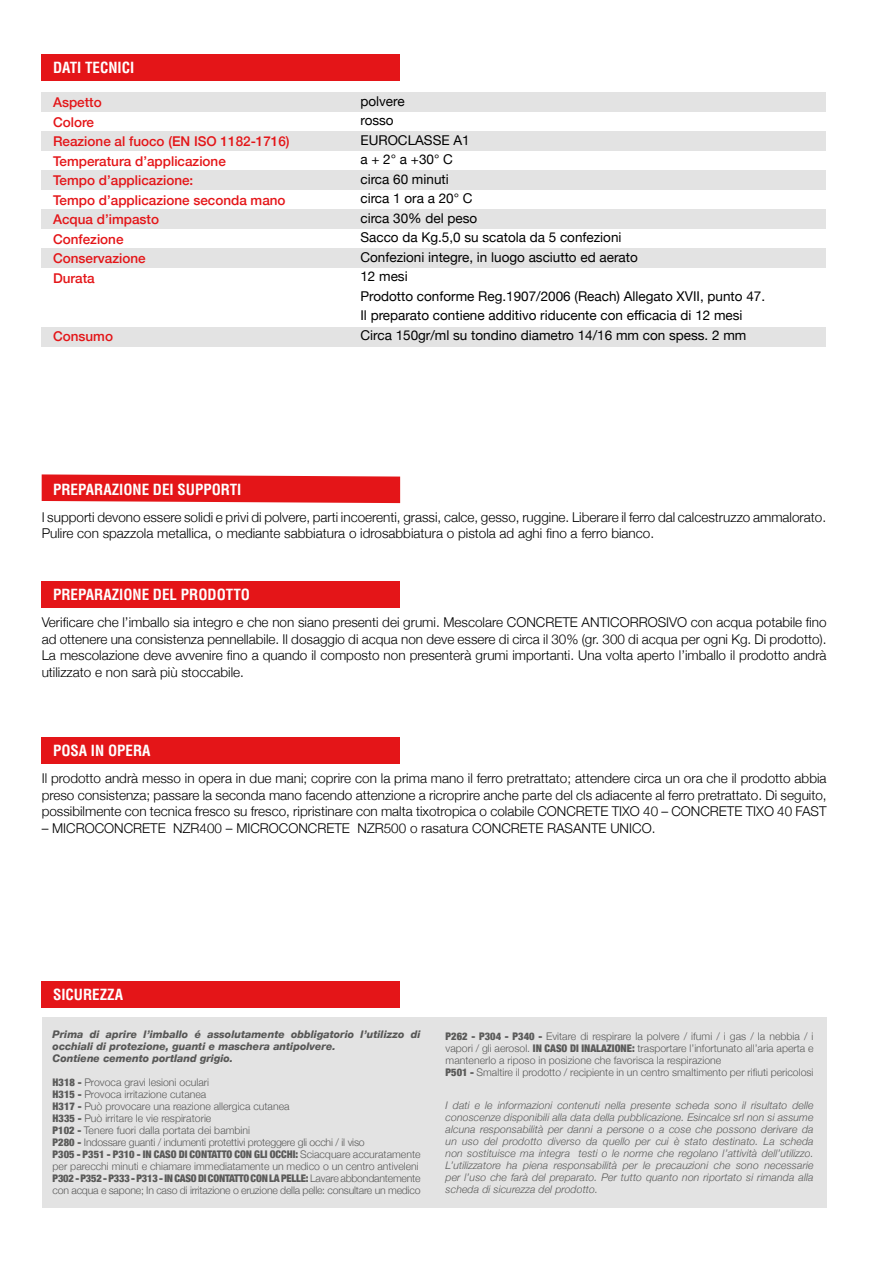
<style>
.page{position:relative;width:893px;height:1263px;background:#fff}
.page>*{position:absolute;margin:0;border:0;box-sizing:border-box;transform-origin:0 0}
.t1{font:700 condensed 15px "Helvetica";color:#fff}
.t2{font:300 13.5px/16.5px "Helvetica Neue";color:#000;text-align:justify}
.t3{font:13.5px/19.5px "Helvetica Neue";color:#000}
.t4{font:500 13.5px/19.5px "Helvetica Neue";color:#e41518}
.t5{font:300 10.5px/12px "Helvetica Neue";color:#5a5a59}
.t6{font:italic 300 10.5px/12px "Helvetica Neue";letter-spacing:.01em;color:#5a5a59;text-align:justify}
.t7{font:italic 800 10.5px/12px "Helvetica Neue LT";color:#575756}
.s1{font-weight:900;font-stretch:condensed}
</style>
<div class="page">
<div style="left:42px;top:92px;width:784px;height:19px;background:#e3e3e3"></div>
<div style="left:42px;top:170px;width:784px;height:20px;background:#e3e3e3"></div>
<div style="left:42px;top:249px;width:784px;height:19px;background:#e3e3e3"></div>
<div style="left:42px;top:327px;width:784px;height:20px;background:#e3e3e3"></div>
<div style="left:42px;top:131px;width:784px;height:20px;background:#e3e3e3"></div>
<div style="left:42px;top:209px;width:784px;height:20px;background:#e3e3e3"></div>
<svg style="left:42px;top:474px;width:358px;height:29px;background:#e6282b"></svg>
<div style="left:42px;top:581px;width:358px;height:27px;background:#e41518"></div>
<div style="left:42px;top:737px;width:358px;height:27px;background:#e41518"></div>
<div style="left:42px;top:54px;width:358px;height:27px;background:#e41518"></div>
<div style="left:42px;top:981px;width:358px;height:27px;background:#e41518"></div>
<div style="left:42px;top:1018px;width:785px;height:190px;background:#e3e3e3"></div>
<p class="t1" style="left:53px;top:59px;width:83px">DATI TECNICI</p>
<p class="t4" style="left:53px;top:92px;width:238px">Aspetto<br>Colore<br>Reazione al fuoco (EN ISO 1182-1716)<br>Temperatura d’applicazione<br>Tempo d’applicazione:<br>Tempo d’applicazione seconda mano<br>Acqua d’impasto<br>Confezione<br>Conservazione<br>Durata</p>
<p class="t4" style="left:53px;top:326px;width:62px">Consumo</p>
<p class="t1" style="left:53px;top:480px;width:190px">PREPARAZIONE DEI SUPPORTI</p>
<p class="t3" style="left:360px;top:92px;width:406px">polvere<br>rosso<br>EUROCLASSE A1<br>a + 2° a +30° C<br>circa 60 minuti<br>circa 1 ora a 20° C<br>circa 30% del peso<br>Sacco da Kg.5,0 su scatola da 5 confezioni<br>Confezioni integre, in luogo asciutto ed aerato<br>12 mesi<br>Prodotto conforme Reg.1907/2006 (Reach) Allegato XVII, punto 47.<br>Il preparato contiene additivo riducente con efficacia di 12 mesi<br>Circa 150gr/ml su tondino diametro 14/16 mm con spess. 2 mm</p>
<p class="t2" style="left:42px;top:508px;width:786px">I supporti devono essere solidi e privi di polvere, parti incoerenti, grassi, calce, gesso, ruggine. Liberare il ferro dal calcestruzzo ammalorato.<br>Pulire con spazzola metallica, o mediante sabbiatura o idrosabbiatura o pistola ad aghi fino a ferro bianco.</p>
<p class="t1" style="left:53px;top:586px;width:198px">PREPARAZIONE DEL PRODOTTO</p>
<p class="t2" style="left:42px;top:613px;width:786px">Verificare che l’imballo sia integro e che non siano presenti dei grumi. Mescolare CONCRETE ANTICORROSIVO con acqua potabile fino ad ottenere una consistenza pennellabile. Il dosaggio di acqua non deve essere di circa il 30% (gr. 300 di acqua per ogni Kg. Di prodotto).<br>La mescolazione deve avvenire fino a quando il composto non presenterà grumi importanti. Una volta aperto l’imballo il prodotto andrà utilizzato e non sarà più stoccabile.</p>
<p class="t1" style="left:53px;top:742px;width:99px">POSA IN OPERA</p>
<p class="t2" style="left:42px;top:769px;width:786px">Il prodotto andrà messo in opera in due mani; coprire con la prima mano il ferro pretrattato; attendere circa un ora che il prodotto abbia preso consistenza; passare la seconda mano facendo attenzione a ricroprire anche parte del cls adiacente al ferro pretrattato. Di seguito, possibilmente con tecnica fresco su fresco, ripristinare con malta tixotropica o colabile CONCRETE TIXO 40 – CONCRETE TIXO 40 FAST</p>
<p class="t2" style="left:42px;top:818px;width:615px">– MICROCONCRETE NZR400 – MICROCONCRETE NZR500 o rasatura CONCRETE RASANTE UNICO.</p>
<p class="t1" style="left:53px;top:985px;width:72px">SICUREZZA</p>
<p class="t7" style="left:53px;top:1028px;width:369px">Prima di aprire l’imballo é assolutamente obbligatorio l’utilizzo di occhiali di protezione, guanti e maschera antipolvere.<br>Contiene cemento portland grigio.</p>
<p class="t5" style="left:53px;top:1075px;width:369px"><span class="s1">H318 -</span> Provoca gravi lesioni oculari<br><span class="s1">H315 -</span> Provoca irritazione cutanea<br><span class="s1">H317 -</span> Può provocare una reazione allergica cutanea<br><span class="s1">H335 -</span> Può irritare le vie respiratorie<br><span class="s1">P102 -</span> Tenere fuori dalla portata dei bambini<br><span class="s1">P280 -</span> Indossare guanti / indumenti protettivi proteggere gli occhi / il viso<br><span class="s1">P305 - P351 - P310 - IN CASO DI CONTATTO CON GLI OCCHI:</span> Sciacquare accuratamente per parecchi minuti e chiamare immediatamente un medico o un centro antiveleni <span class="s1">P302 - P352 - P333 - P313 - IN CASO DI CONTATTO CON LA PELLE:</span> Lavare abbondantemente con acqua e sapone; In caso di irritazione o eruzione della pelle: consultare un medico</p>
<p class="t5" style="left:446px;top:1030px;width:369px"><span class="s1">P262 - P304 - P340 -</span> Evitare di respirare la polvere / ifumi / i gas / la nebbia / i vapori / gli aerosol. <span class="s1">IN CASO DI INALAZIONE:</span> trasportare l’infortunato all’aria aperta e mantenerlo a riposo in posizione che favorisca la respirazione<br><span class="s1">P501 -</span> Smaltire il prodotto / recipiente in un centro smaltimento per rifiuti pericolosi</p>
<p class="t6" style="left:446px;top:1098px;width:369px">I dati e le informazioni contenuti nella presente scheda sono il risultato delle conoscenze disponibili alla data della pubblicazione. Esincalce srl non si assume alcuna responsabilità per danni a persone o a cose che possono derivare da un uso del prodotto diverso da quello per cui è stato destinato. La scheda non sostituisce ma integra testi o le norme che regolano l’attività dell’utilizzo.<br>L’utilizzatore ha piena responsabilità per le precauzioni che sono necessarie per l’uso che farà del preparato. Per tutto quanto non riportato si rimanda alla scheda di sicurezza del prodotto.</p>
</div>
